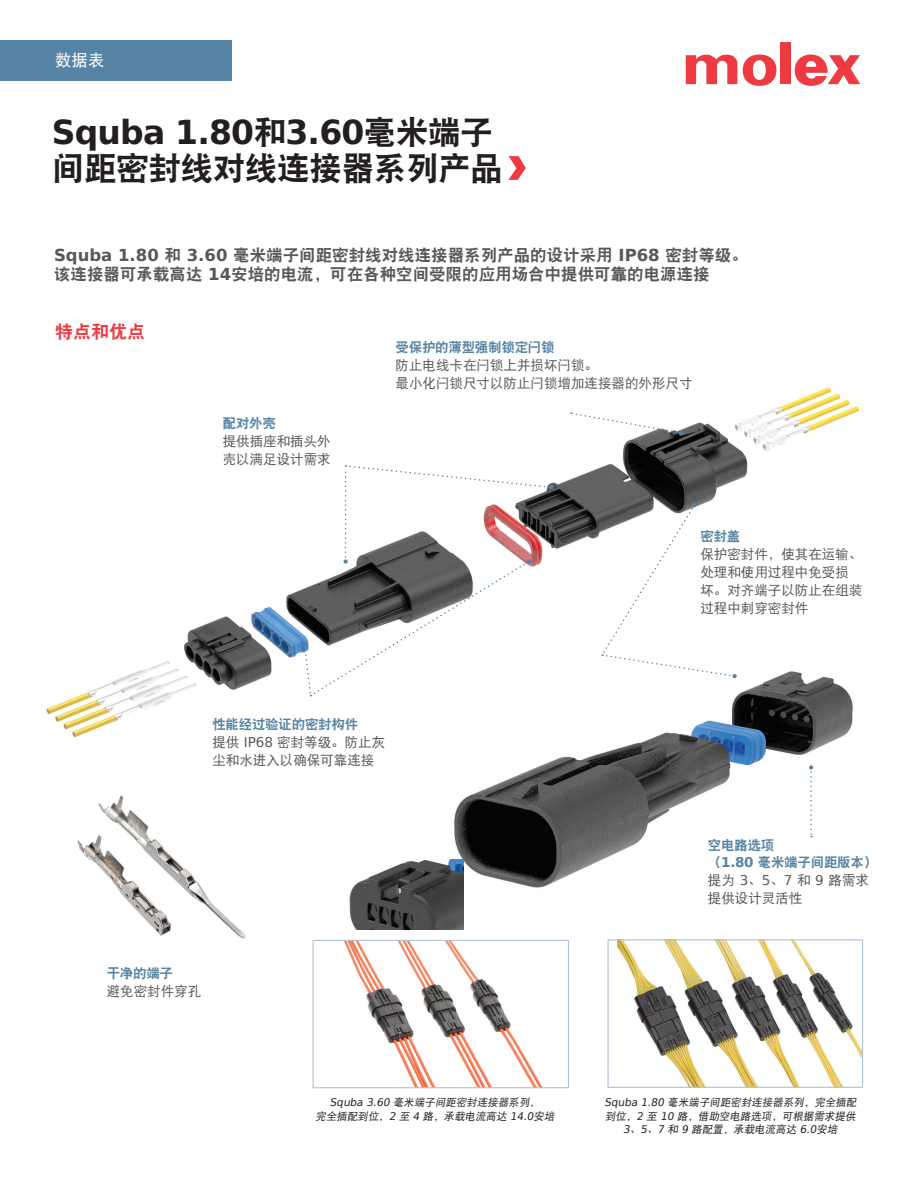
<style>
.page{position:relative;width:918px;height:1188px;background:#fff}
.page>*{position:absolute;margin:0;border:0;box-sizing:border-box;transform-origin:0 0}
.t1{font:700 33px "Bitstream Vera Sans";letter-spacing:-.025em;color:#231f20}
.t2{font:33px "DFP Hei W9";letter-spacing:-.025em;color:#231f20}
.t3{font:18px "DFP Hei W9";color:#ee3a41}
.t4{font:16.5px/19.5px "DFP Hei W9";color:#57585a}
.t5{font:16.5px "DFP Hei W5";color:#fff}
.t6{font:13.5px/18px "DFP Hei W5";color:#57585a}
.t7{font:13.5px/16.5px "DFP Hei W9";letter-spacing:-.02em;color:#5784a4}
.t8{font:italic 10.5px/13.5px "DFP Hei W5";color:#231f20;text-align:center}
.s1{font-family:"DFP Hei W9";font-weight:400}
.s2{font-family:"Bitstream Vera Sans";font-weight:700}
.s3{font-family:"Bitstream Vera Sans"}
</style>
<div class="page">
<div style="left:0;top:40px;width:231px;height:41px;background:#5784a4"></div>
<div style="left:780px;top:43px;width:10px;height:41px;background:#ee3a41"></div>
<svg style="left:743px;top:55px;width:33px;height:31px"></svg>
<svg style="left:686px;top:54px;width:51px;height:30px"></svg>
<svg style="left:795px;top:55px;width:65px;height:31px"></svg>
<img style="left:424px;top:786px;width:389px;height:102px">
<img style="left:46px;top:387px;width:813px;height:399px">
<img style="left:46px;top:785px;width:238px;height:154px">
<img style="left:349px;top:860px;width:115px;height:70px">
<svg style="left:571px;top:412px;width:112px;height:23px"></svg>
<svg style="left:601px;top:503px;width:136px;height:175px"></svg>
<img style="left:344px;top:942px;width:198px;height:144px">
<div style="left:313px;top:940px;width:256px;height:148px;border:1px solid #b2c2d5"></div>
<img style="left:618px;top:941px;width:243px;height:145px">
<div style="left:608px;top:939px;width:255px;height:149px;border:1px solid #b2c2d5"></div>
<svg style="left:303px;top:465px;width:251px;height:231px"></svg>
<svg style="left:809px;top:765px;width:4px;height:72px"></svg>
<svg style="left:509px;top:156px;width:17px;height:24px"></svg>
<p class="t5" style="left:55px;top:51px;width:51px">数据表</p>
<h1 class="t1" style="left:52px;top:113px;width:443px">Squba 1.80<span class="s1">和</span>3.60<span class="s1">毫米端子</span></h1>
<h1 class="t2" style="left:52px;top:150px;width:453px">间距密封线对线连接器系列产品</h1>
<p class="t4" style="left:54px;top:245px;width:695px"><span class="s2">Squba 1.80</span> 和 <span class="s2">3.60</span> 毫米端子间距密封线对线连接器系列产品的设计采用 <span class="s2">IP68</span> 密封等级。该连接器可承载高达 <span class="s2">14</span>安培的电流，可在各种空间受限的应用场合中提供可靠的电源连接</p>
<h2 class="t3" style="left:55px;top:322px;width:91px">特点和优点</h2>
<p class="t7" style="left:223px;top:415px;width:55px">配对外壳</p>
<p class="t6" style="left:223px;top:432px;width:109px">提供插座和插头外壳以满足设计需求</p>
<p class="t7" style="left:396px;top:339px;width:161px">受保护的薄型强制锁定闩锁</p>
<p class="t6" style="left:396px;top:356px;width:298px">防止电线卡在闩锁上并损坏闩锁。<br>最小化闩锁尺寸以防止闩锁增加连接器的外形尺寸</p>
<p class="t7" style="left:700px;top:528px;width:41px">密封盖</p>
<p class="t6" style="left:700px;top:545px;width:163px">保护密封件，使其在运输、处理和使用过程中免受损坏。对齐端子以防止在组装过程中刺穿密封件</p>
<p class="t7" style="left:212px;top:716px;width:147px">性能经过验证的密封构件</p>
<p class="t6" style="left:212px;top:733px;width:174px">提供 <span class="s3">IP68</span> 密封等级。防止灰尘和水进入以确保可靠连接</p>
<p class="t7" style="left:107px;top:964px;width:68px">干净的端子</p>
<p class="t6" style="left:107px;top:982px;width:96px">避免密封件穿孔</p>
<p class="t7" style="left:708px;top:837px;width:171px">空电路选项<br>（<span class="s2">1.80</span> 毫米端子间距版本）</p>
<p class="t6" style="left:708px;top:871px;width:163px">提为 <span class="s3">3</span>、<span class="s3">5</span>、<span class="s3">7</span> 和 <span class="s3">9</span> 路需求提供设计灵活性</p>
<p class="t8" style="left:316px;top:1096px;width:242px"><span class="s3">Squba 3.60</span> 毫米端子间距密封连接器系列，<br>完全插配到位，<span class="s3">2</span> 至 <span class="s3">4</span> 路，承载电流高达 <span class="s3">14.0</span>安培</p>
<p class="t8" style="left:604px;top:1096px;width:255px"><span class="s3">Squba 1.80</span> 毫米端子间距密封连接器系列，完全插配到位，<span class="s3">2</span> 至 <span class="s3">10</span> 路，借助空电路选项，可根据需求提供<br><span class="s3">3</span>、<span class="s3">5</span>、<span class="s3">7</span> 和 <span class="s3">9</span> 路配置，承载电流高达 <span class="s3">6.0</span>安培</p>
</div>
